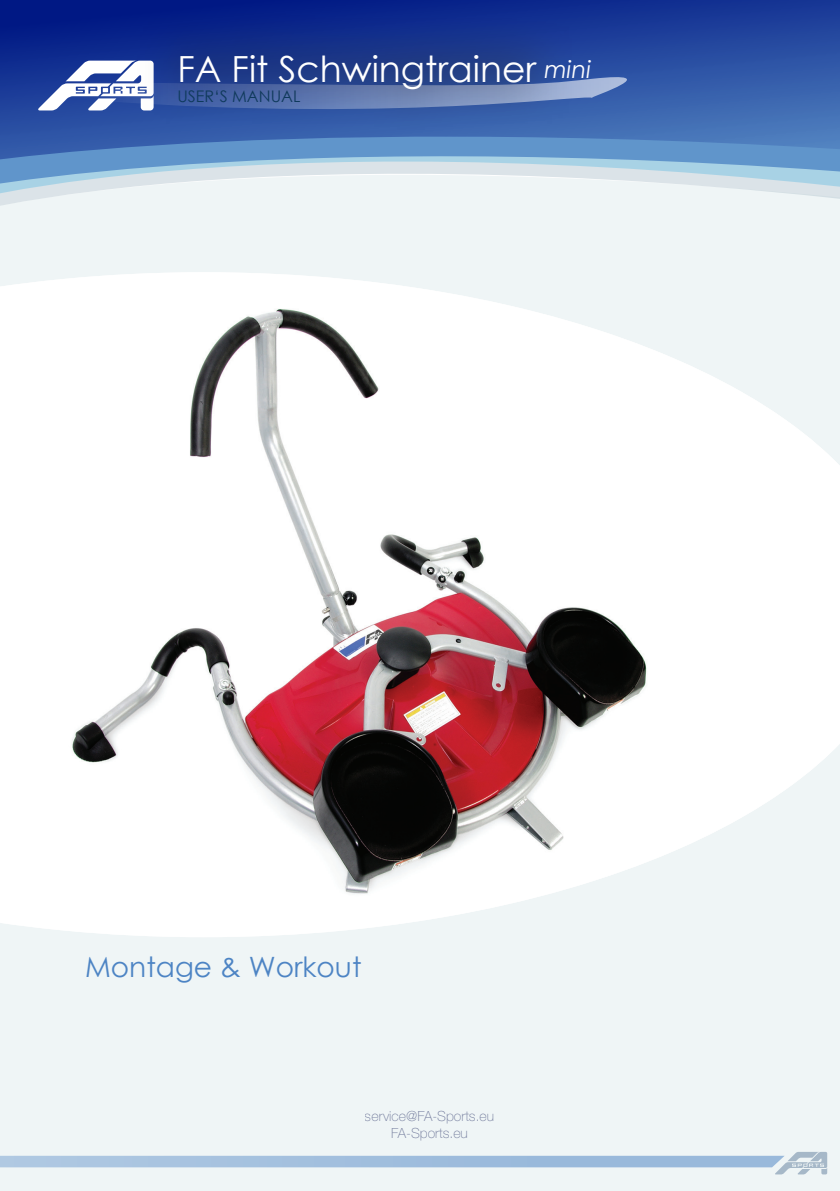
<style>
.page{position:relative;width:840px;height:1191px;background:#fff}
.page>*{position:absolute;margin:0;border:0;box-sizing:border-box;transform-origin:0 0}
.t1{font:36px "Century Gothic";color:#fff}
.t2{font:28px "Century Gothic";color:#4d84c4}
.t3{font:16px "Century Gothic";color:#0e3c60}
.t4{font:100 14px/16.8px "Helvetica Neue LT Std";color:#5b648b;text-align:center}
.s1{font-style:italic;font-size:24px}
</style>
<div class="page">
<div style="left:0;top:229px;width:839px;height:962px;background:#eff5f6"></div>
<svg style="left:0;top:1151px;width:826px;height:23px"></svg>
<div style="left:0;top:217px;width:839px;height:12px;background:#eff5f6"></div>
<div style="left:0;top:204px;width:839px;height:13px;background:#eff5f6"></div>
<svg style="left:0;top:174px;width:839px;height:30px;fill:#eff5f6"></svg>
<svg style="left:0;top:0;width:839px;height:174px;background:#4167af"></svg>
<svg style="left:23px;top:61px;width:605px;height:50px"></svg>
<svg style="left:137px;top:13px;width:437px;height:117px;background:#2d4b98"></svg>
<img style="left:0;top:272px;width:839px;height:665px">
<h1 class="t1" style="left:177px;top:44px;width:415px">FA Fit Schwingtrainer <span class="s1">mini</span></h1>
<p class="t3" style="left:177px;top:85px;width:124px">USER‘S MANUAL</p>
<h2 class="t2" style="left:85px;top:947px;width:278px">Montage &amp; Workout</h2>
<p class="t4" style="left:364px;top:1107px;width:131px">service@FA-Sports.eu<br>FA-Sports.eu</p>
</div>
